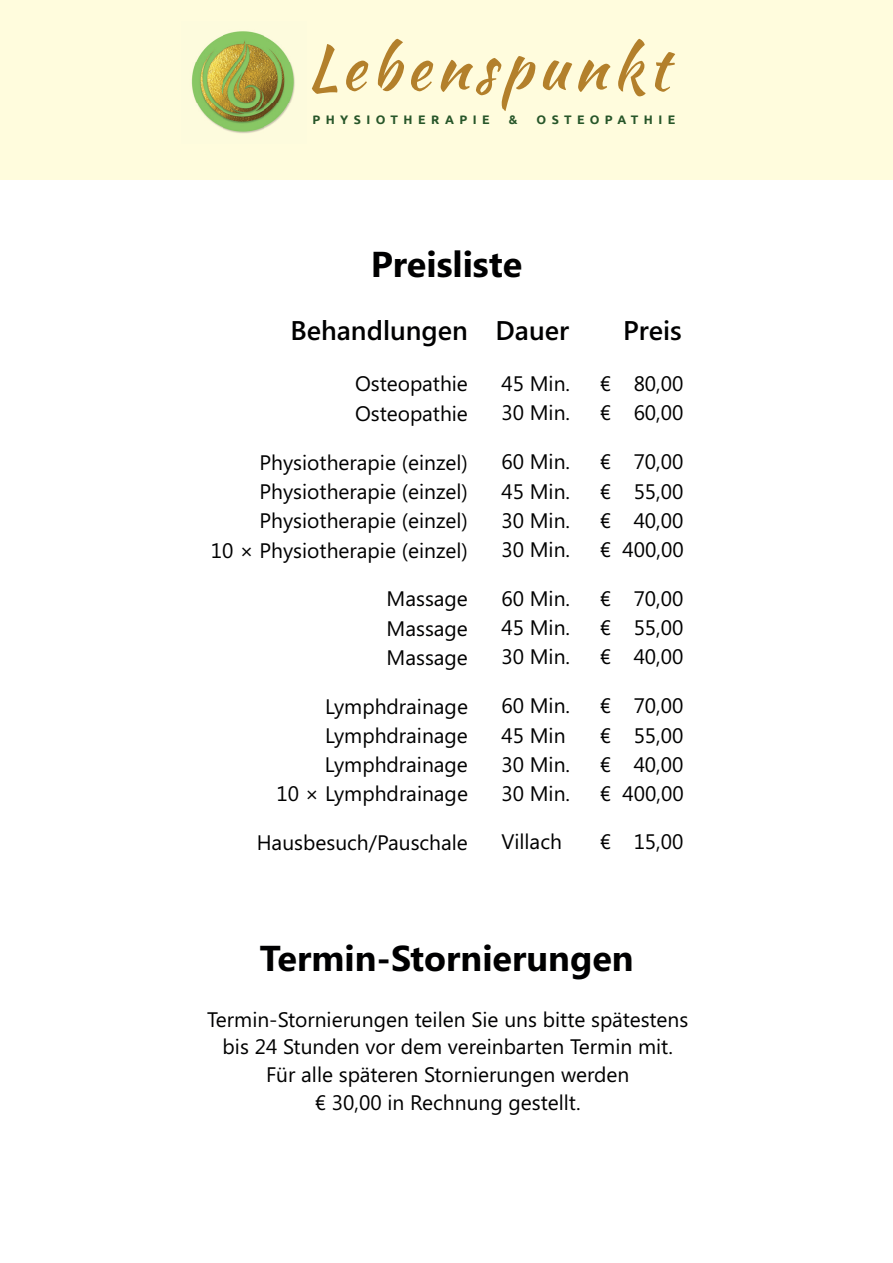
<style>
.page{position:relative;width:893px;height:1263px;background:#fff}
.page>*{position:absolute;margin:0;border:0;box-sizing:border-box;transform-origin:0 0}
.t1{font:700 36px "Segoe UI";color:#000001}
.t2{font:600 27px "Segoe UI";color:#000001}
.t3{font:21px/29.4px "Segoe UI";color:#000001;text-align:justify}
.t4{font:700 12.3px "Ubuntu";letter-spacing:.44em;color:#275629}
</style>
<div class="page">
<div style="left:0;top:0;width:893px;height:180px;background:#fffcdd"></div>
<svg style="left:312px;top:44px;width:25px;height:50px"></svg>
<svg style="left:346px;top:61px;width:22px;height:30px"></svg>
<svg style="left:378px;top:39px;width:26px;height:52px"></svg>
<svg style="left:411px;top:61px;width:22px;height:30px"></svg>
<svg style="left:441px;top:56px;width:94px;height:55px"></svg>
<svg style="left:543px;top:60px;width:29px;height:30px"></svg>
<svg style="left:578px;top:60px;width:32px;height:32px"></svg>
<svg style="left:618px;top:39px;width:28px;height:57px"></svg>
<svg style="left:655px;top:52px;width:20px;height:40px"></svg>
<img style="left:191px;top:31px;width:104px;height:102px">
<p class="t4" style="left:312px;top:113px;width:179px">PHYSIOTHERAPIE</p>
<p class="t4" style="left:509px;top:113px;width:10px">&amp;</p>
<p class="t4" style="left:536px;top:113px;width:140px">OSTEOPATHIE</p>
<h1 class="t1" style="left:371px;top:239px;width:153px">Preisliste</h1>
<p class="t2" style="left:291px;top:311px;width:179px">Behandlungen</p>
<p class="t3" style="left:355px;top:368px;width:114px">Osteopathie<br>Osteopathie</p>
<p class="t3" style="left:259px;top:447px;width:210px">Physiotherapie (einzel)<br>Physiotherapie (einzel)<br>Physiotherapie (einzel)</p>
<p class="t2" style="left:496px;top:311px;width:75px">Dauer</p>
<p class="t3" style="left:501px;top:368px;width:70px">45 Min.<br>30 Min.</p>
<p class="t3" style="left:501px;top:446px;width:70px">60 Min.<br>45 Min.<br>30 Min.</p>
<p class="t2" style="left:623px;top:311px;width:60px">Preis</p>
<p class="t3" style="left:600px;top:368px;width:85px">€ 80,00 € 60,00</p>
<p class="t3" style="left:600px;top:446px;width:85px">€ 70,00 € 55,00 € 40,00</p>
<p class="t3" style="left:211px;top:535px;width:258px">10 × Physiotherapie (einzel)</p>
<p class="t3" style="left:501px;top:534px;width:70px">30 Min.</p>
<p class="t3" style="left:600px;top:534px;width:85px">€ 400,00</p>
<p class="t3" style="left:387px;top:583px;width:83px">Massage Massage Massage</p>
<p class="t3" style="left:325px;top:691px;width:144px">Lymphdrainage Lymphdrainage Lymphdrainage</p>
<p class="t3" style="left:501px;top:583px;width:70px">60 Min.<br>45 Min.<br>30 Min.</p>
<p class="t3" style="left:501px;top:690px;width:70px;text-align:left">60 Min.<br>45 Min<br>30 Min.</p>
<p class="t3" style="left:600px;top:583px;width:85px">€ 70,00 € 55,00 € 40,00</p>
<p class="t3" style="left:600px;top:690px;width:85px">€ 70,00 € 55,00 € 40,00</p>
<p class="t3" style="left:276px;top:778px;width:193px">10 × Lymphdrainage</p>
<p class="t3" style="left:501px;top:778px;width:70px">30 Min.</p>
<p class="t3" style="left:600px;top:778px;width:85px">€ 400,00</p>
<p class="t3" style="left:257px;top:827px;width:213px">Hausbesuch/Pauschale</p>
<p class="t3" style="left:501px;top:826px;width:62px">Villach</p>
<p class="t3" style="left:600px;top:826px;width:85px">€ 15,00</p>
<h1 class="t1" style="left:260px;top:932px;width:375px">Termin-Stornierungen</h1>
<p class="t3" style="left:207px;top:1004px;width:483px;line-height:27.9px;text-align:center">Termin-Stornierungen teilen Sie uns bitte spätestens bis 24 Stunden vor dem vereinbarten Termin mit.<br>Für alle späteren Stornierungen werden<br>€ 30,00 in Rechnung gestellt.</p>
</div>
